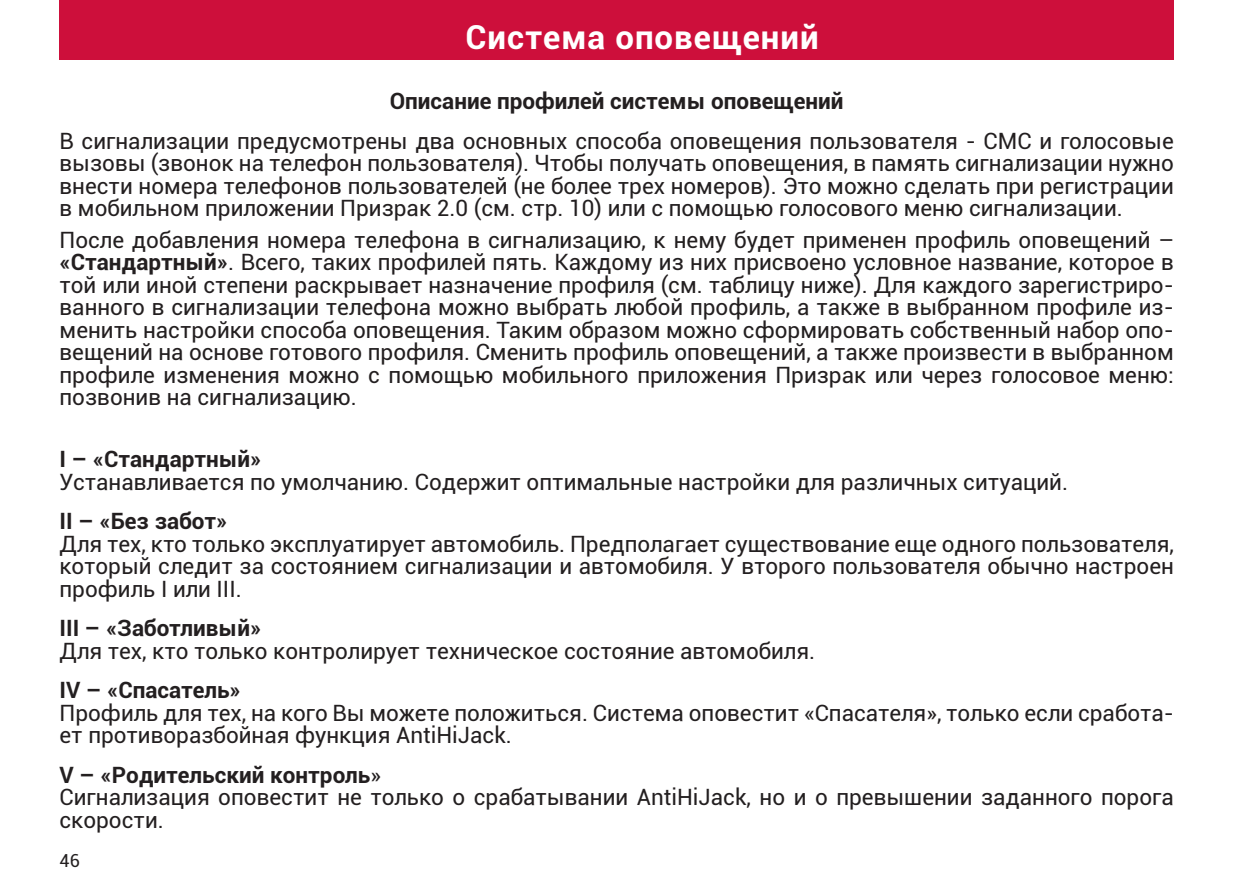
<style>
.page{position:relative;width:1259px;height:893px;background:#fff}
.page>*{position:absolute;margin:0;border:0;box-sizing:border-box;transform-origin:0 0}
.Оглавление__главы__f{font:700 33px "Roboto";letter-spacing:.03em;color:#fff}
.Текст_в_оглавлениии{font:22.5px/22.5px "Roboto";color:#231f20;text-align:justify}
.Текст_в_оглавлениии-2{font:700 22.5px "Roboto";color:#231f20}
.Оглавление__заголовк{font:700 22.5px "Roboto";color:#231f20}
.t1{font:18px "Roboto";color:#231f20}
.s1{font-weight:700}
.s2{font-weight:400}
</style>
<div class="page">
<div style="left:60px;top:0;width:1114px;height:60px;background:#cd0f3b"></div>
<p class="Оглавление__главы__f" style="left:465px;top:14px;width:355px">Система оповещений</p>
<p class="Оглавление__заголовк" style="left:390px;top:86px;width:455px">Описание профилей системы оповещений</p>
<p class="Текст_в_оглавлениии" style="left:60px;top:129px;width:1115px">В сигнализации предусмотрены два основных способа оповещения пользователя - СМС и голосовые вызовы (звонок на телефон пользователя). Чтобы получать оповещения, в память сигнализации нужно внести номера телефонов пользователей (не более трех номеров). Это можно сделать при регистрации в мобильном приложении Призрак 2.0 (см. стр. 10) или с помощью голосового меню сигнализации.</p>
<p class="Текст_в_оглавлениии" style="left:60px;top:227px;width:1116px">После добавления номера телефона в сигнализацию, к нему будет применен профиль оповещений – <span class="s1">«Стандартный»</span>. Всего, таких профилей пять. Каждому из них присвоено условное название, которое в той или иной степени раскрывает назначение профиля (см. таблицу ниже). Для каждого зарегистриро&shy;ванного в сигнализации телефона можно выбрать любой профиль, а также в выбранном профиле из&shy;менить настройки способа оповещения. Таким образом можно сформировать собственный набор опо&shy;вещений на основе готового профиля. Сменить профиль оповещений, а также произвести в выбранном профиле изменения можно с помощью мобильного приложения Призрак или через голосовое меню: позвонив на сигнализацию.</p>
<p class="Текст_в_оглавлениии-2" style="left:60px;top:443px;width:203px">I – «Стандартный»</p>
<p class="Текст_в_оглавлениии" style="left:60px;top:469px;width:1010px">Устанавливается по умолчанию. Содержит оптимальные настройки для различных ситуаций.</p>
<p class="Текст_в_оглавлениии-2" style="left:60px;top:505px;width:169px">II – «Без забот»</p>
<p class="Текст_в_оглавлениии" style="left:60px;top:531px;width:1116px">Для тех, кто только эксплуатирует автомобиль. Предполагает существование еще одного пользователя, который следит за состоянием сигнализации и автомобиля. У второго пользователя обычно настроен профиль I или III.</p>
<p class="Текст_в_оглавлениии-2" style="left:60px;top:612px;width:203px">III – «Заботливый»</p>
<p class="Текст_в_оглавлениии" style="left:60px;top:638px;width:757px">Для тех, кто только контролирует техническое состояние автомобиля.</p>
<p class="Текст_в_оглавлениии-2" style="left:60px;top:674px;width:183px">IV – «Спасатель»</p>
<p class="Текст_в_оглавлениии" style="left:60px;top:700px;width:1116px">Профиль для тех, на кого Вы можете положиться. Система оповестит «Спасателя», только если сработа&shy;ет противоразбойная функция AntiHiJack.</p>
<p class="Текст_в_оглавлениии-2" style="left:60px;top:759px;width:323px">V – «Родительский контроль<span class="s2">»</span></p>
<p class="Текст_в_оглавлениии" style="left:60px;top:785px;width:1115px">Сигнализация оповестит не только о срабатывании AntiHiJack, но и о превышении заданного порога скорости.</p>
<p class="t1" style="left:60px;top:848px;width:22px">46</p>
</div>
